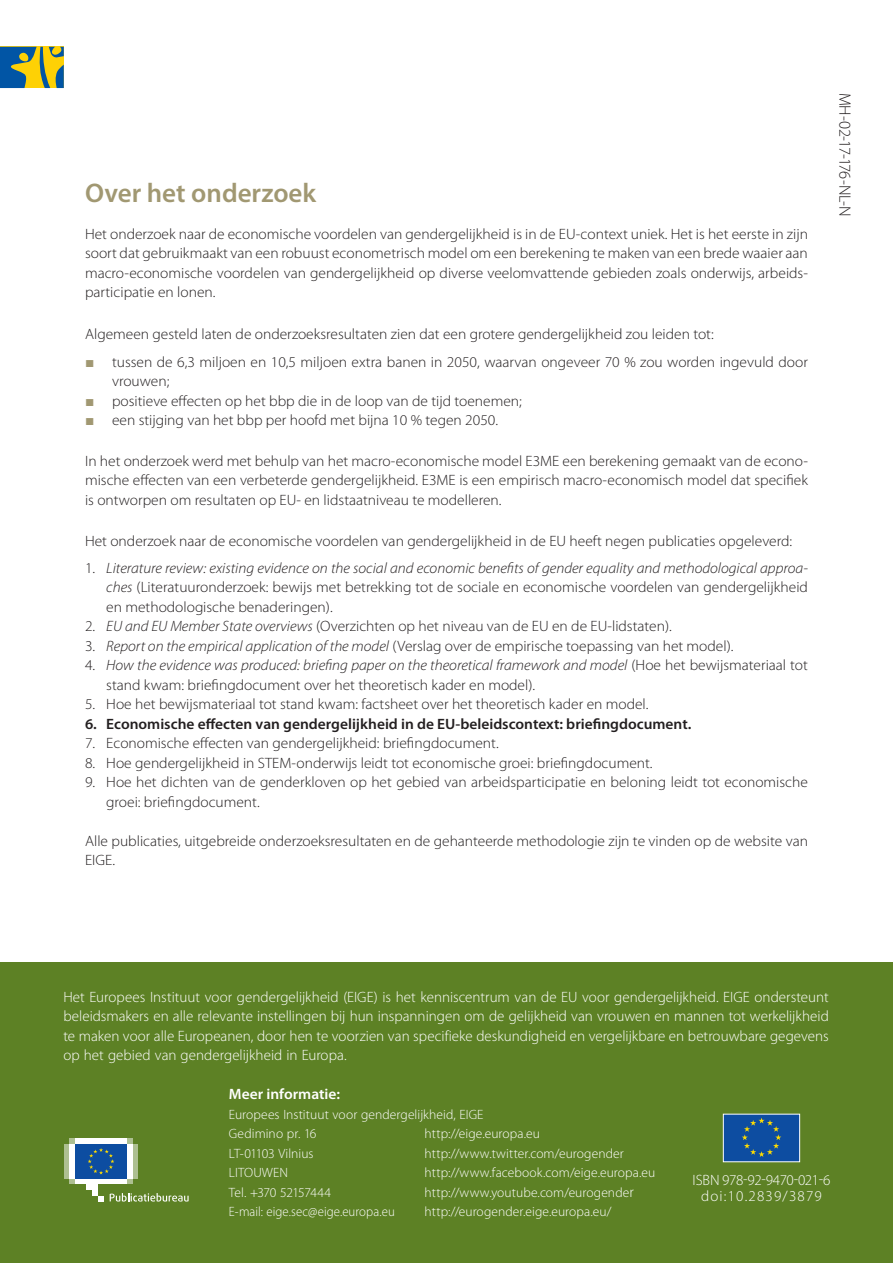
<style>
.page{position:relative;width:893px;height:1263px;background:#fff}
.page>*{position:absolute;margin:0;border:0;box-sizing:border-box;transform-origin:0 0}
.Title_1_1{font:600 27px "Myriad Pro";color:#a19872}
.Fließtext{font:300 16.5px "Myriad Pro";letter-spacing:-.045em;color:#231f20}
.Body_Text{font:300 15px/19.5px "Myriad Pro";color:#231f20}
.Fließtext-2{font:300 15px/19.5px "Myriad Pro";color:#fff;text-align:justify}
.t1{font:600 15px "Myriad Pro";color:#231f20}
.testo{font:300 15px/16.2px "Myriad Pro";letter-spacing:-.005em;color:#fff;text-align:center}
.stupid_1{font:600 15px "Myriad Pro";color:#fff}
.stupid_4{font:300 13.5px "Myriad Pro";letter-spacing:.01em;color:#fff}
.stupid_2{font:300 13.5px "Myriad Pro";letter-spacing:.005em;color:#fff}
.stupid_3{font:300 13.5px "Myriad Pro";letter-spacing:.005em;color:#fff}
.stupid_3-2{font:300 13.5px "Myriad Pro";letter-spacing:.005em;color:#fff;scale:.95 1}
.stupid_3-3{font:300 13.5px "Myriad Pro";letter-spacing:-.02em;color:#fff}
.s1{font-family:"Arial";font-weight:400;color:#a19872}
.s2{font-style:italic}
.s3{font-size:15px}
</style>
<div class="page">
<svg style="left:0;top:47px;width:64px;height:41px;background:#768e5a"></svg>
<div style="left:0;top:963px;width:893px;height:300px;background:#5d8125"></div>
<div style="left:69px;top:1178px;width:64px;height:6px;background:#adbf91"></div>
<div style="left:69px;top:1138px;width:64px;height:6px;background:#adbf91"></div>
<div style="left:75px;top:1138px;width:52px;height:6px;background:#fff"></div>
<div style="left:75px;top:1178px;width:52px;height:6px;background:#fff"></div>
<div style="left:127px;top:1144px;width:6px;height:34px;background:#fff"></div>
<div style="left:133px;top:1144px;width:5px;height:34px;background:#adbf91"></div>
<div style="left:69px;top:1144px;width:6px;height:34px;background:#fff"></div>
<div style="left:64px;top:1144px;width:5px;height:34px;background:#adbf91"></div>
<div style="left:87px;top:1178px;width:11px;height:12px;background:#fff"></div>
<div style="left:92px;top:1178px;width:6px;height:18px;background:#fff"></div>
<svg style="left:98px;top:1196px;width:6px;height:5px"></svg>
<div style="left:75px;top:1144px;width:52px;height:34px;background:#0d4da1"></div>
<svg style="left:88px;top:1148px;width:26px;height:26px"></svg>
<svg style="left:110px;top:1193px;width:79px;height:8px"></svg>
<div style="left:723px;top:1114px;width:77px;height:48px;background:#0d4da1"></div>
<svg style="left:742px;top:1118px;width:39px;height:39px"></svg>
<div style="left:723px;top:1114px;width:77px;height:48px;border:1px solid #fff"></div>
<p class="Title_1_1" style="left:85px;top:178px;width:233px">Over het onderzoek</p>
<p class="Body_Text" style="left:85px;top:224px;width:724px;text-align:justify">Het onderzoek naar de economische voordelen van gendergelijkheid is in de EU-context uniek. Het is het eerste in zijn soort dat gebruikmaakt van een robuust econometrisch model om een berekening te maken van een brede waaier aan macro-economische voordelen van gendergelijkheid op diverse veelomvattende gebieden zoals onderwijs, arbeids&shy;participatie en lonen.</p>
<p class="Body_Text" style="left:85px;top:324px;width:630px">Algemeen gesteld laten de onderzoeksresultaten zien dat een grotere gendergelijkheid zou leiden tot:</p>
<p class="Body_Text" style="left:112px;top:352px;width:697px;text-indent:-27px"><span class="s1">■</span> tussen de 6,3 miljoen en 10,5 miljoen extra banen in 2050, waarvan ongeveer 70 % zou worden ingevuld door vrouwen;</p>
<p class="Body_Text" style="left:85px;top:391px;width:438px"><span class="s1">■</span> positieve effecten op het bbp die in de loop van de tijd toenemen;</p>
<p class="Body_Text" style="left:85px;top:411px;width:415px"><span class="s1">■</span> een stijging van het bbp per hoofd met bijna 10 % tegen 2050.</p>
<p class="Body_Text" style="left:85px;top:451px;width:724px;text-align:justify">In het onderzoek werd met behulp van het macro-economische model E3ME een berekening gemaakt van de econo&shy;mische effecten van een verbeterde gendergelijkheid. E3ME is een empirisch macro-economisch model dat specifiek is ontworpen om resultaten op EU- en lidstaatniveau te modelleren.</p>
<p class="Body_Text" style="left:85px;top:531px;width:709px">Het onderzoek naar de economische voordelen van gendergelijkheid in de EU heeft negen publicaties opgeleverd:</p>
<p class="Body_Text" style="left:106px;top:558px;width:703px;text-align:justify;text-indent:-21px">1. <span class="s2">Literature review: existing evidence on the social and economic benefits of gender equality and methodological approa&shy;ches</span> (Literatuuronderzoek: bewijs met betrekking tot de sociale en economische voordelen van gendergelijkheid en methodologische benaderingen).</p>
<p class="Body_Text" style="left:85px;top:617px;width:588px">2. <span class="s2">EU and EU Member State overviews</span> (Overzichten op het niveau van de EU en de EU-lidstaten).</p>
<p class="Body_Text" style="left:85px;top:636px;width:650px">3. <span class="s2">Report on the empirical application of the model</span> (Verslag over de empirische toepassing van het model).</p>
<p class="Body_Text" style="left:106px;top:656px;width:703px;text-indent:-21px">4. <span class="s2">How the evidence was produced: briefing paper on the theoretical framework and model</span> (Hoe het bewijsmateriaal tot stand kwam: briefingdocument over het theoretisch kader en model).</p>
<p class="Body_Text" style="left:85px;top:695px;width:565px">5. Hoe het bewijsmateriaal tot stand kwam: factsheet over het theoretisch kader en model.</p>
<p class="t1" style="left:85px;top:715px;width:608px">6. Economische effecten van gendergelijkheid in de EU-beleidscontext: briefingdocument.</p>
<p class="Body_Text" style="left:85px;top:734px;width:415px">7. Economische effecten van gendergelijkheid: briefingdocument.</p>
<p class="Body_Text" style="left:85px;top:753px;width:569px">8. Hoe gendergelijkheid in STEM-onderwijs leidt tot economische groei: briefingdocument.</p>
<p class="Body_Text" style="left:106px;top:773px;width:703px;text-indent:-21px">9. Hoe het dichten van de genderkloven op het gebied van arbeidsparticipatie en beloning leidt tot economische groei: briefingdocument.</p>
<p class="Body_Text" style="left:85px;top:831px;width:724px">Alle publicaties, uitgebreide onderzoeksresultaten en de gehanteerde methodologie zijn te vinden op de website van<br>EIGE.</p>
<p class="Fließtext" style="left:854px;top:93px;width:125px;rotate:90deg">MH-02-17-176-NL-N</p>
<p class="Fließtext-2" style="left:63px;top:987px;width:767px">Het Europees Instituut voor gendergelijkheid (EIGE) is het kenniscentrum van de EU voor gendergelijkheid. EIGE ondersteunt beleidsmakers en alle relevante instellingen bij hun inspanningen om de gelijkheid van vrouwen en mannen tot werkelijkheid te maken voor alle Europeanen, door hen te voorzien van specifieke deskundigheid en vergelijkbare en betrouwbare gegevens op het gebied van gendergelijkheid in Europa.</p>
<p class="stupid_1" style="left:229px;top:1086px;width:113px">Meer informatie:</p>
<p class="stupid_2" style="left:229px;top:1107px;width:256px">Europees Instituut voor gendergelijkheid, EIGE</p>
<p class="stupid_3" style="left:229px;top:1126px;width:89px">Gedimino pr. 16</p>
<p class="stupid_3" style="left:229px;top:1146px;width:86px">LT-01103 Vilnius</p>
<p class="stupid_3" style="left:229px;top:1165px;width:61px">LITOUWEN</p>
<p class="stupid_3-3" style="left:229px;top:1185px;width:104px">Tel. +370 52157444</p>
<p class="stupid_3-2" style="left:229px;top:1204px;width:176px">E-mail: eige.sec@eige.europa.eu</p>
<p class="stupid_4" style="left:425px;top:1126px;width:117px">http://eige.europa.eu</p>
<p class="stupid_4" style="left:425px;top:1146px;width:201px">http://www.twitter.com/eurogender</p>
<p class="stupid_4" style="left:425px;top:1165px;width:232px">http://www.facebook.com/eige.europa.eu</p>
<p class="stupid_4" style="left:425px;top:1185px;width:211px">http://www.youtube.com/eurogende<span class="s3">r</span></p>
<p class="stupid_4" style="left:425px;top:1204px;width:189px">http://eurogender.eige.europa.eu/</p>
<p class="testo" style="left:693px;top:1172px;width:139px">ISBN 978-92-9470-021-6 doi:10.2839/3879</p>
</div>
